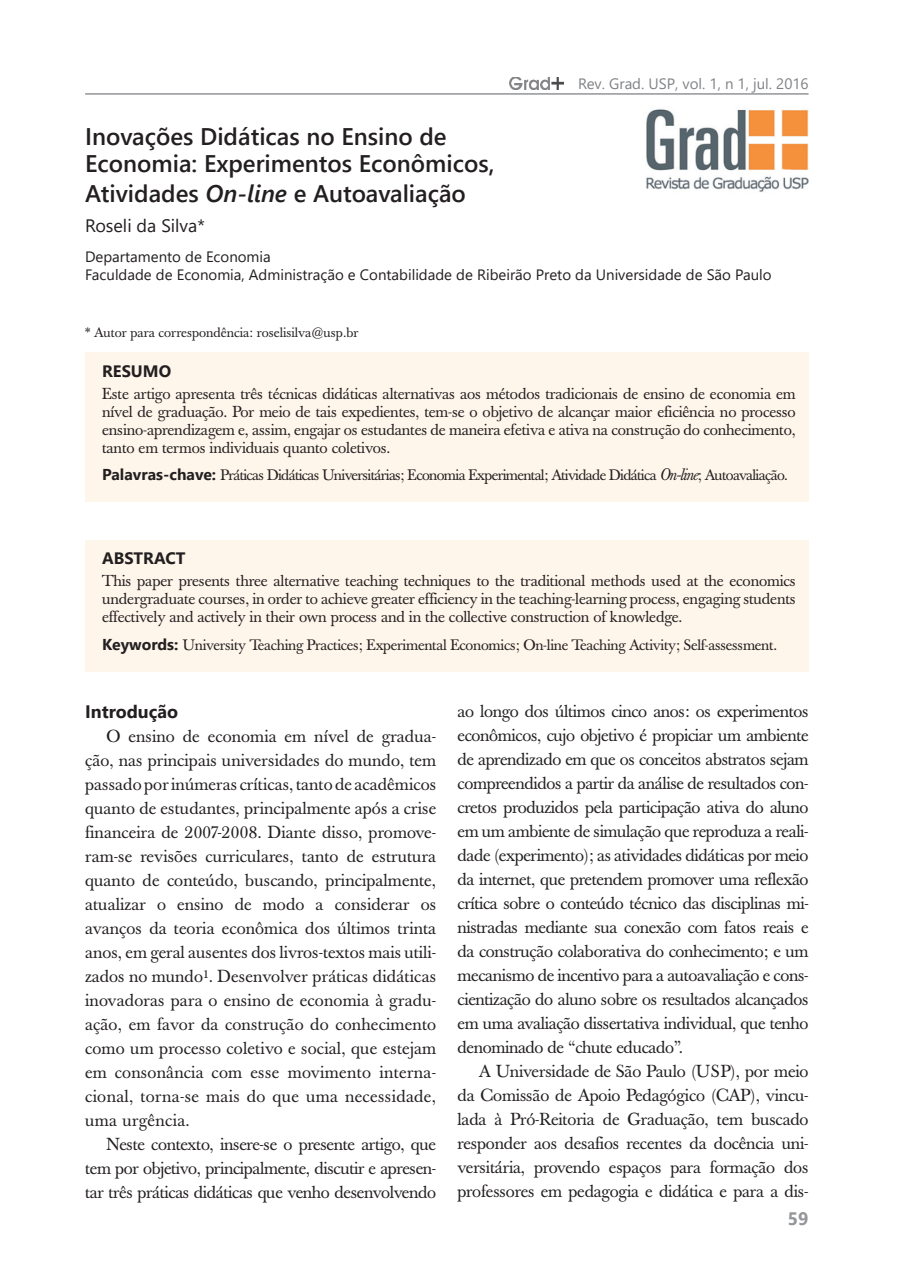
<style>
.page{position:relative;width:915px;height:1285px;background:#fff}
.page>*{position:absolute;margin:0;border:0;box-sizing:border-box;transform-origin:0 0}
.t1{font:600 24px/27px "Segoe UI";color:#231f20}
.t2{font:18px "Segoe UI";color:#231f20}
.t3{font:700 18px "Segoe UI";color:#231f20}
.t4{font:700 18px "Segoe UI";color:#939598}
.t5{font:17.25px/24px "Baskerville";letter-spacing:-.02em;color:#231f20;text-align:justify}
.t6{font:700 16.5px "Segoe UI";color:#231f20}
.t7{font:15.75px/18px "Baskerville";letter-spacing:-.01em;color:#231f20;text-align:justify}
.t8{font:15px/18px "Segoe UI";color:#231f20}
.t9{font:15px "Baskerville";letter-spacing:-.04em;color:#231f20}
.t10{font:15px "Baskerville";letter-spacing:-.015em;color:#231f20}
.t11{font:15px "Segoe UI";color:#808285}
.t12{font:13.5px "Baskerville";color:#231f20}
.s1{font-style:italic}
.s2{font-family:"Segoe UI";font-weight:700;font-size:15.75px}
.s3{font-style:italic;font-size:16.5px}
</style>
<div class="page">
<hr style="left:85px;top:93px;width:723px;height:2px;background:#939598">
<img style="left:510px;top:78px;width:53px;height:12px">
<div style="left:85px;top:352px;width:723px;height:150px;background:#fef6eb"></div>
<div style="left:85px;top:539px;width:723px;height:132px;background:#fef6eb"></div>
<img style="left:646px;top:109px;width:162px;height:83px">
<p class="t11" style="left:578px;top:72px;width:232px">Rev. Grad. USP, vol. 1, n 1, jul. 2016</p>
<h1 class="t1" style="left:85px;top:123px;width:411px">Inovações Didáticas no Ensino de<br>Economia: Experimentos Econômicos,</h1>
<h1 class="t1" style="left:85px;top:180px;width:382px">Atividades <span class="s1">On-line</span> e Autoavaliação</h1>
<p class="t2" style="left:85px;top:211px;width:121px">Roseli da Silva*</p>
<p class="t8" style="left:85px;top:247px;width:687px">Departamento de Economia<br>Faculdade de Economia, Administração e Contabilidade de Ribeirão Preto da Universidade de São Paulo</p>
<p class="t12" style="left:85px;top:324px;width:275px">* Autor para correspondência: roselisilva@usp.br</p>
<p class="t6" style="left:102px;top:357px;width:71px">RESUMO</p>
<p class="t7" style="left:102px;top:385px;width:695px">Este artigo apresenta três técnicas didáticas alternativas aos métodos tradicionais de ensino de economia em nível de graduação. Por meio de tais expedientes, tem-se o objetivo de alcançar maior eficiência no processo ensino-aprendizagem e, assim, engajar os estudantes de maneira efetiva e ativa na construção do conhecimento, tanto em termos individuais quanto coletivos.</p>
<p class="t9" style="left:102px;top:466px;width:687px"><span class="s2">Palavras-chave:</span> Práticas Didáticas Universitárias; Economia Experimental; Atividade Didática <span class="s3">On-line</span>; Autoavaliação.</p>
<p class="t6" style="left:102px;top:545px;width:85px">ABSTRACT</p>
<p class="t7" style="left:102px;top:572px;width:695px">This paper presents three alternative teaching techniques to the traditional methods used at the economics undergraduate courses, in order to achieve greater efficiency in the teaching-learning process, engaging students effectively and actively in their own process and in the collective construction of knowledge.</p>
<p class="t10" style="left:102px;top:635px;width:676px"><span class="s2">Keywords:</span> University Teaching Practices; Experimental Economics; On-line Teaching Activity; Self-assessment.</p>
<p class="t3" style="left:85px;top:697px;width:95px">Introdução</p>
<p class="t5" style="left:85px;top:724px;width:352px;text-indent:21px">O ensino de economia em nível de gradua&shy;ção, nas principais universidades do mundo, tem passado por inúmeras críticas, tanto de acadêmicos quanto de estudantes, principalmente após a crise financeira de 2007-2008. Diante disso, promove&shy;ram-se revisões curriculares, tanto de estrutura quanto de conteúdo, buscando, principalmente, atualizar o ensino de modo a considerar os avanços da teoria econômica dos últimos trinta anos, em geral ausentes dos livros-textos mais utili&shy;zados no mundo¹. Desenvolver práticas didáticas inovadoras para o ensino de economia à gradu&shy;ação, em favor da construção do conhecimento como um processo coletivo e social, que estejam em consonância com esse movimento interna&shy;cional, torna-se mais do que uma necessidade, uma urgência.</p>
<p class="t5" style="left:85px;top:1132px;width:352px;text-indent:21px">Neste contexto, insere-se o presente artigo, que tem por objetivo, principalmente, discutir e apresen&shy;tar três práticas didáticas que venho desenvolvendo</p>
<p class="t5" style="left:457px;top:699px;width:352px">ao longo dos últimos cinco anos: os experimentos econômicos, cujo objetivo é propiciar um ambiente de aprendizado em que os conceitos abstratos sejam compreendidos a partir da análise de resultados con&shy;cretos produzidos pela participação ativa do aluno em um ambiente de simulação que reproduza a reali&shy;dade (experimento); as atividades didáticas por meio da internet, que pretendem promover uma reflexão crítica sobre o conteúdo técnico das disciplinas mi&shy;nistradas mediante sua conexão com fatos reais e da construção colaborativa do conhecimento; e um mecanismo de incentivo para a autoavaliação e cons&shy;cientização do aluno sobre os resultados alcançados em uma avaliação dissertativa individual, que tenho denominado de “chute educado”.</p>
<p class="t5" style="left:457px;top:1059px;width:352px;text-indent:21px">A Universidade de São Paulo (USP), por meio da Comissão de Apoio Pedagógico (CAP), vincu&shy;lada à Pró-Reitoria de Graduação, tem buscado responder aos desafios recentes da docência uni&shy;versitária, provendo espaços para formação dos professores em pedagogia e didática e para a dis-</p>
<p class="t4" style="left:787px;top:1204px;width:22px">59</p>
</div>
